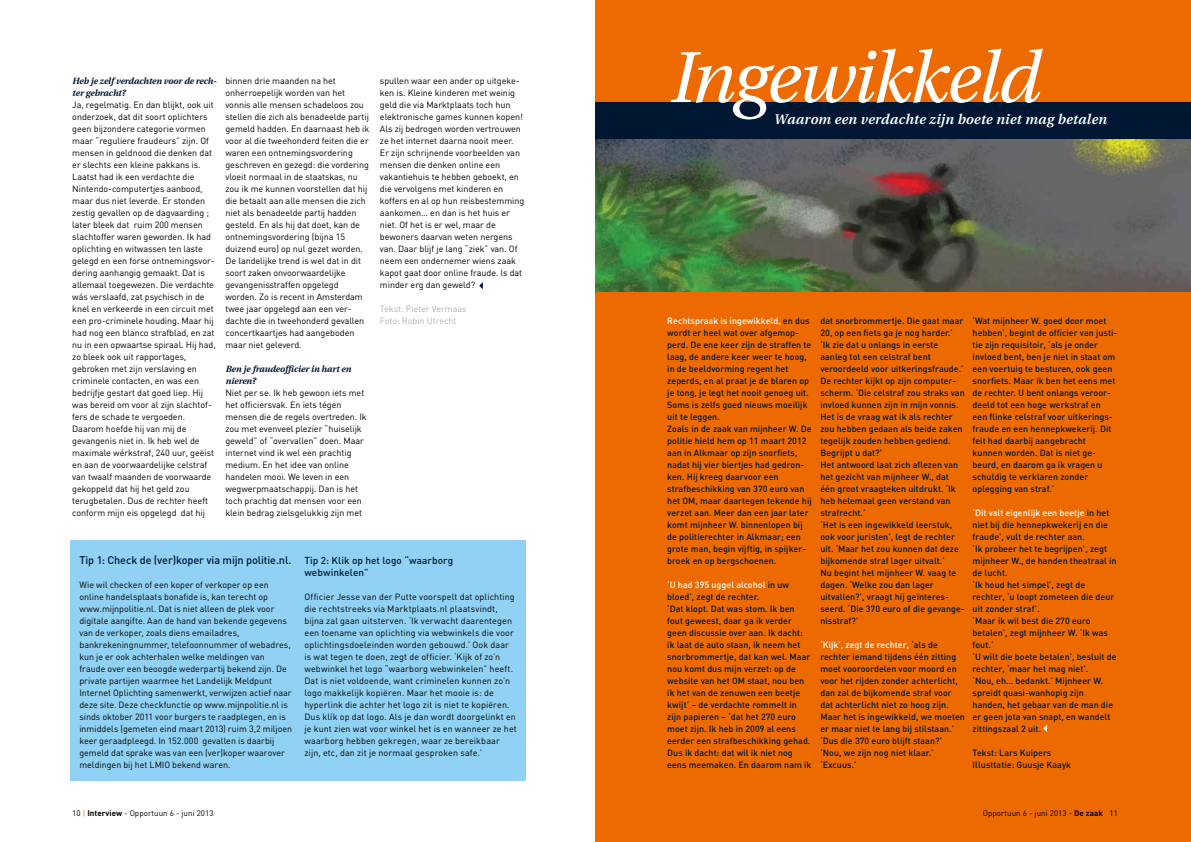
<style>
.page{position:relative;width:1191px;height:842px;background:#fff}
.page>*{position:absolute;margin:0;border:0;box-sizing:border-box;transform-origin:0 0}
.t1{font:italic 72px "Utopia";letter-spacing:-.03em;color:#fff}
.t2{font:italic 600 14px "Utopia";letter-spacing:.015em;color:#fff}
.t3{font:500 11px "DIN";letter-spacing:-.01em;color:#001734}
.t4{font:500 10px/12px "DIN";letter-spacing:.005em;color:#001734}
.t5{font:9px/12px "DIN";letter-spacing:-.005em;color:#000}
.t6{font:500 9px/12px "DIN";letter-spacing:.005em;color:#001734}
.t7{font:italic 700 9px/12px "Utopia";letter-spacing:-.005em;color:#001734}
.t8{font:9px/12px "DIN";letter-spacing:-.005em;color:#b1b2b3}
.t9{font:8px "DIN";letter-spacing:.005em;color:#000}
.s1{color:#fff}
.s2{color:#ed6a00}
.s3{font-weight:700}
</style>
<div class="page">
<div style="left:71px;top:540px;width:455px;height:240px;background:#91d2f4"></div>
<div style="left:595px;top:0;width:596px;height:842px;background:#ed6a00"></div>
<svg style="left:1043px;top:725px;width:4px;height:7px"></svg>
<img style="left:595px;top:138px;width:596px;height:153px">
<div style="left:595px;top:102px;width:596px;height:36px;background:#001734"></div>
<svg style="left:479px;top:282px;width:4px;height:7px"></svg>
<p class="t7" style="left:72px;top:75px;width:146px">Heb je zelf verdachten voor de rech&shy;ter gebracht?</p>
<p class="t5" style="left:72px;top:99px;width:145px">Ja, regelmatig. En dan blijkt, ook uit onderzoek, dat dit soort oplichters geen bijzondere categorie vormen maar “reguliere fraudeurs” zijn. Of mensen in geldnood die denken dat er slechts een kleine pakkans is.<br>Laatst had ik een verdachte die Nintendo-computertjes aanbood, maar dus niet leverde. Er stonden zestig gevallen op de dagvaarding ; later bleek dat ruim 200 mensen slachtoffer waren geworden. Ik had oplichting en witwassen ten laste gelegd en een forse ontnemingsvor&shy;dering aanhangig gemaakt. Dat is allemaal toegewezen. Die verdachte wás verslaafd, zat psychisch in de knel en verkeerde in een circuit met een pro-criminele houding. Maar hij had nog een blanco strafblad, en zat nu in een opwaartse spiraal. Hij had, zo bleek ook uit rapportages, gebroken met zijn verslaving en criminele contacten, en was een bedrijfje gestart dat goed liep. Hij was bereid om voor al zijn slachtof&shy;fers de schade te vergoeden.<br>Daarom hoefde hij van mij de gevangenis niet in. Ik heb wel de maximale wérkstraf, 240 uur, geëist en aan de voorwaardelijke celstraf van twaalf maanden de voorwaarde gekoppeld dat hij het geld zou terugbetalen. Dus de rechter heeft conform mijn eis opgelegd dat hij</p>
<p class="t5" style="left:225px;top:75px;width:145px">binnen drie maanden na het onherroepelijk worden van het vonnis alle mensen schadeloos zou stellen die zich als benadeelde partij gemeld hadden. En daarnaast heb ik voor al die tweehonderd feiten die er waren een ontnemingsvordering geschreven en gezegd: die vordering vloeit normaal in de staatskas, nu zou ik me kunnen voorstellen dat hij die betaalt aan alle mensen die zich niet als benadeelde partij hadden gesteld. En als hij dat doet, kan de ontnemingsvordering (bijna 15 duizend euro) op nul gezet worden.<br>De landelijke trend is wel dat in dit soort zaken onvoorwaardelijke gevangenisstraffen opgelegd worden. Zo is recent in Amsterdam twee jaar opgelegd aan een ver&shy;dachte die in tweehonderd gevallen concertkaartjes had aangeboden maar niet geleverd.</p>
<p class="t7" style="left:225px;top:363px;width:127px">Ben je fraudeofficier in hart en nieren?</p>
<p class="t5" style="left:225px;top:387px;width:143px">Niet per se. Ik heb gewoon iets met het officiersvak. En iets tégen mensen die de regels overtreden. Ik zou met evenveel plezier “huiselijk geweld” of “overvallen” doen. Maar internet vind ik wel een prachtig medium. En het idee van online handelen mooi. We leven in een wegwerpmaatschappij. Dan is het toch prachtig dat mensen voor een klein bedrag zielsgelukkig zijn met</p>
<p class="t5" style="left:380px;top:75px;width:146px">spullen waar een ander op uitgeke&shy;ken is. Kleine kinderen met weinig geld die via Marktplaats toch hun elektronische games kunnen kopen!<br>Als zij bedrogen worden vertrouwen ze het internet daarna nooit meer.<br>Er zijn schrijnende voorbeelden van mensen die denken online een vakantiehuis te hebben geboekt, en die vervolgens met kinderen en koffers en al op hun reisbestemming aankomen… en dan is het huis er niet. Of het is er wel, maar de bewoners daarvan weten nergens van. Daar blijf je lang “ziek” van. Of neem een ondernemer wiens zaak kapot gaat door online fraude. Is dat minder erg dan geweld?</p>
<p class="t8" style="left:380px;top:303px;width:88px">Tekst: Pieter Vermaas<br>Foto: Robin Utrecht</p>
<p class="t3" style="left:79px;top:553px;width:214px">Tip 1: Check de (ver)koper via mijn politie.nl.</p>
<p class="t5" style="left:79px;top:579px;width:214px">Wie wil checken of een koper of verkoper op een online handelsplaats bonafide is, kan terecht op www.mijnpolitie.nl. Dat is niet alleen de plek voor digitale aangifte. Aan de hand van bekende gegevens van de verkoper, zoals diens emailadres, bankrekeningnummer, telefoonnummer of webadres, kun je er ook achterhalen welke meldingen van fraude over een beoogde wederpartij bekend zijn. De private partijen waarmee het Landelijk Meldpunt Internet Oplichting samenwerkt, verwijzen actief naar deze site. Deze checkfunctie op www.mijnpolitie.nl is sinds oktober 2011 voor burgers te raadplegen, en is inmiddels (gemeten eind maart 2013) ruim 3,2 miljoen keer geraadpleegd. In 152.000 gevallen is daarbij gemeld dat sprake was van een (ver)koper waarover meldingen bij het LMIO bekend waren.</p>
<p class="t4" style="left:304px;top:554px;width:150px">Tip 2: Klik op het logo “waarborg webwinkelen”</p>
<p class="t5" style="left:304px;top:591px;width:214px">Officier Jesse van der Putte voorspelt dat oplichting die rechtstreeks via Marktplaats.nl plaatsvindt, bijna zal gaan uitsterven. ‘Ik verwacht daarentegen een toename van oplichting via webwinkels die voor oplichtingsdoeleinden worden gebouwd.’ Ook daar is wat tegen te doen, zegt de officier. ‘Kijk of zo’n webwinkel het logo “waarborg webwinkelen” heeft.<br>Dat is niet voldoende, want criminelen kunnen zo’n logo makkelijk kopiëren. Maar het mooie is: de hyperlink die achter het logo zit is niet te kopiëren.<br>Dus klík op dat logo. Als je dan wordt doorgelinkt en je kunt zien wat voor winkel het is en wanneer ze het waarborg hebben gekregen, waar ze bereikbaar zijn, etc, dan zit je normaal gesproken safe.’</p>
<h1 class="t1" style="left:668px;top:38px;width:372px">Ingewikkeld</h1>
<h2 class="t2" style="left:774px;top:111px;width:334px">Waarom een verdachte zijn boete niet mag betalen</h2>
<p class="t6" style="left:667px;top:314px;width:146px"><span class="s1">Rechtspraak is ingewikkeld,</span> en dus wordt er heel wat over afgemop&shy;perd. De ene keer zijn de straffen te laag, de andere keer weer te hoog, in de beeldvorming regent het zeperds, en al praat je de blaren op je tong, je legt het nooit genoeg uit.<br>Soms is zelfs goed nieuws moeilijk uit te leggen.<br>Zoals in de zaak van mijnheer W. De politie hield hem op 11 maart 2012 aan in Alkmaar op zijn snorfiets, nadat hij vier biertjes had gedron&shy;ken. Hij kreeg daarvoor een strafbeschikking van 370 euro van het OM, maar daartegen tekende hij verzet aan. Meer dan een jaar later komt mijnheer W. binnenlopen bij de politierechter in Alkmaar; een grote man, begin vijftig, in spijker&shy;broek en op bergschoenen.</p>
<p class="t6" style="left:667px;top:578px;width:146px"><span class="s1">‘U had 395 uggel alcohol</span> in uw bloed’, zegt de rechter.<br>‘Dat klopt. Dat was stom. Ik ben fout geweest, daar ga ik verder geen discussie over aan. Ik dacht: ik laat de auto staan, ik neem het snorbrommertje, dat kan wel. Maar nou komt dus mijn verzet: op de website van het OM staat, nou ben ik het van de zenuwen een beetje kwijt’ – de verdachte rommelt in zijn papieren – ‘dat het 270 euro moet zijn. Ik heb in 2009 al eens eerder een strafbeschikking gehad.<br>Dus ik dacht: dat wil ik niet nog eens meemaken. En daarom nam ik</p>
<p class="t6" style="left:820px;top:314px;width:146px">dat snorbrommertje. Die gaat maar<br>20, op een fiets ga je nog harder.’ ‘Ik zie dat u onlangs in eerste aanleg tot een celstraf bent veroordeeld voor uitkeringsfraude.’<br>De rechter kijkt op zijn computer&shy;scherm. ‘Die celstraf zou straks van invloed kunnen zijn in mijn vonnis.<br>Het is de vraag wat ik als rechter zou hebben gedaan als beide zaken tegelijk zouden hebben gediend.<br>Begrijpt u dat?’<br>Het antwoord laat zich aflezen van het gezicht van mijnheer W., dat één groot vraagteken uitdrukt. ‘Ik heb helemaal geen verstand van strafrecht.’<br>‘Het is een ingewikkeld leerstuk, ook voor juristen’, legt de rechter uit. ‘Maar het zou kunnen dat deze bijkomende straf lager uitvalt.’<br>Nu begint het mijnheer W. vaag te dagen. ‘Welke zou dan lager uitvallen?’, vraagt hij geïnteres&shy;seerd. ‘Die 370 euro of die gevange&shy;nisstraf?’</p>
<p class="t6" style="left:820px;top:638px;width:146px"><span class="s1">‘Kijk’, zegt de rechter,</span> ‘als de rechter iemand tijdens één zitting moet vooroordelen voor moord en voor het rijden zonder achterlicht, dan zal de bijkomende straf voor dat achterlicht niet zo hoog zijn.<br>Maar het is ingewikkeld, we moeten er maar niet te lang bij stilstaan.’ ‘Dus die 370 euro blijft staan?’ ‘Nou, we zijn nog niet klaar.’ ‘Excuus.’</p>
<p class="t6" style="left:972px;top:314px;width:146px">‘Wat mijnheer W. goed door moet hebben’, begint de officier van justi&shy;tie zijn requisitoir, ‘als je onder invloed bent, ben je niet in staat om een voertuig te besturen, ook geen snorfiets. Maar ik ben het eens met de rechter. U bent onlangs veroor&shy;deeld tot een hoge werkstraf en een flinke celstraf voor uitkerings&shy;fraude en een hennepkwekerij. Dit feit had daarbij aangebracht kunnen worden. Dat is niet ge&shy;beurd, en daarom ga ik vragen u schuldig te verklaren zonder oplegging van straf.’</p>
<p class="t6" style="left:972px;top:506px;width:146px"><span class="s1">‘Dit valt eigenlijk een beetje</span> in het niet bij die hennepkwekerij en die fraude’, vult de rechter aan.<br>‘Ik probeer het te begrijpen’, zegt mijnheer W., de handen theatraal in de lucht.<br>‘Ik houd het simpel’, zegt de rechter, ‘u loopt zometeen die deur uit zonder straf’.<br>‘Maar ik wil best die 270 euro betalen’, zegt mijnheer W. ‘Ik was fout.’<br>‘U wilt die boete betalen’, besluit de rechter, ‘maar het mag niet’.<br>‘Nou, eh… bedankt.’ Mijnheer W. spreidt quasi-wanhopig zijn handen, het gebaar van de man die er geen jota van snapt, en wandelt zittingszaal 2 uit.</p>
<p class="t6" style="left:972px;top:746px;width:100px">Tekst: Lars Kuipers<br>Illusttatie: Guusje Kaayk</p>
<p class="t9" style="left:72px;top:809px;width:143px">10 <span class="s2">|</span> <span class="s3">Interview</span> - Opportuun 6 - juni 2013</p>
<p class="t9" style="left:963px;top:809px;width:141px">Opportuun 6 - juni 2013 - <span class="s3">Naam artikel</span></p>
<p class="t9" style="left:982px;top:809px;width:137px">Opportuun 6 - juni 2013 - <span class="s3">De zaak</span> <span class="s2">|</span> 11</p>
</div>
